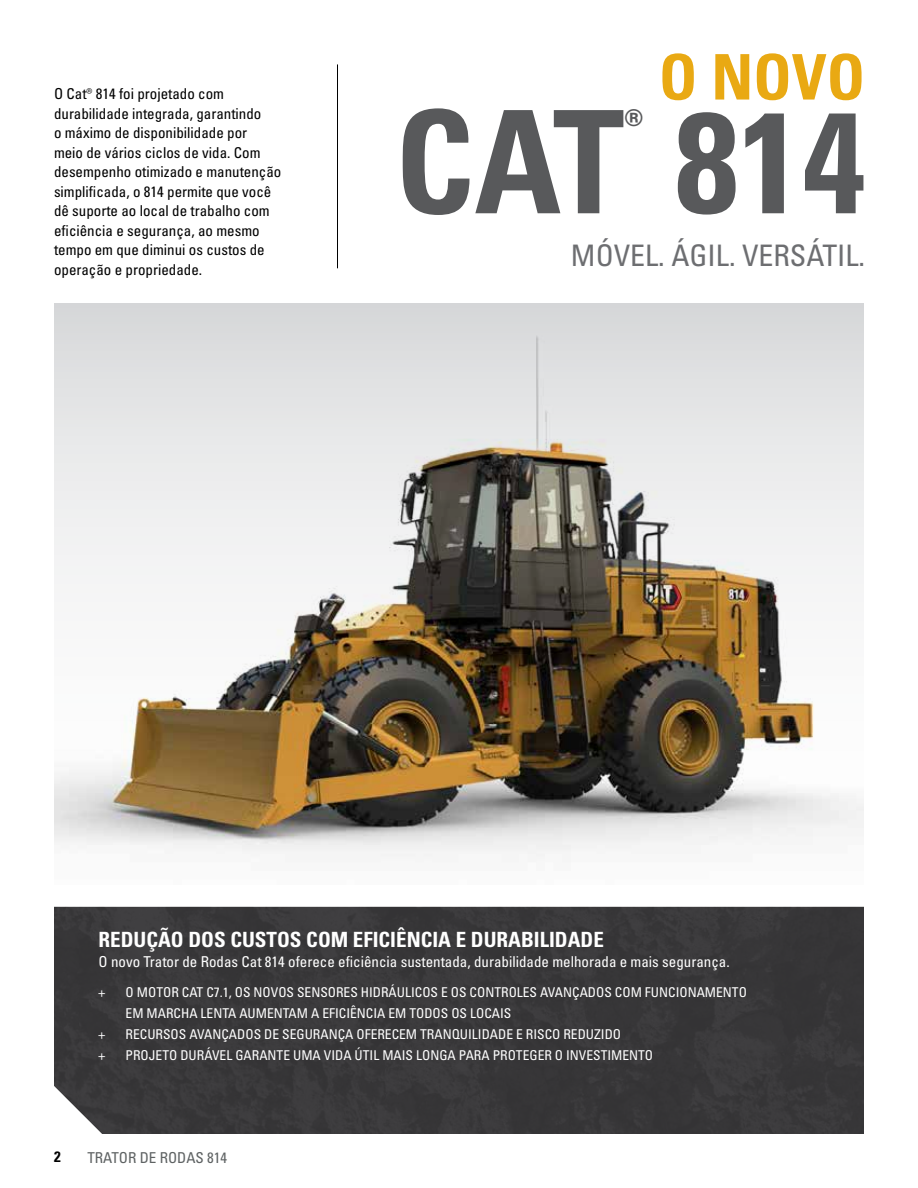
<style>
.page{position:relative;width:918px;height:1188px;background:#fff}
.page>*{position:absolute;margin:0;border:0;box-sizing:border-box;transform-origin:0 0}
.t1{font:700 condensed 142.95px "Univers LT Std";color:#58595b}
.t2{font:700 condensed 62.85px "Univers LT Std";color:#e9a913}
.t3{font:47.1px "Univers LTCYR 67 Bold Cond";color:#58595b}
.t4{font:condensed 29.7px "Univers LTCYR 57";color:#6d6e71}
.Body_copy_white{font:700 condensed 21px "Univers LT Std";color:#fff}
.Body_copy{font:condensed 15px/19.5px "Univers LTCYR 57";color:#000}
.Body_copy_white-2{font:condensed 15px "Univers LTCYR 57";color:#fff}
.t5{font:condensed 15px "Univers LTCYR 57";color:#5e6263}
.t6{font:700 condensed 15px "Univers LT Std";color:#000}
.t7{font:condensed 13.5px/21px "Univers LTCYR 57";color:#fff}
</style>
<div class="page">
<img style="left:54px;top:303px;width:810px;height:554px">
<div style="left:54px;top:907px;width:810px;height:227px;background:#383739"></div>
<hr style="left:337px;top:64px;width:1px;height:204px;background:#000">
<p class="Body_copy" style="left:54px;top:84px;width:229px">O Cat® 814 foi projetado com durabilidade integrada, garantindo<br>o máximo de disponibilidade por<br>meio de vários ciclos de vida. Com desempenho otimizado e manutenção simplificada, o 814 permite que você dê suporte ao local de trabalho com eficiência e segurança, ao mesmo tempo em que diminui os custos de operação e propriedade.</p>
<p class="t2" style="left:659px;top:39px;width:208px">O NOVO</p>
<p class="t1" style="left:395px;top:75px;width:472px">CAT 814</p>
<p class="t3" style="left:624px;top:98px;width:20px">®</p>
<p class="t4" style="left:571px;top:236px;width:296px">MÓVEL. ÁGIL. VERSÁTIL.</p>
<p class="Body_copy_white" style="left:99px;top:927px;width:507px">REDUÇÃO DOS CUSTOS COM EFICIÊNCIA E DURABILIDADE</p>
<p class="Body_copy_white-2" style="left:99px;top:952px;width:633px">O novo Trator de Rodas Cat 814 oferece eficiência sustentada, durabilidade melhorada e mais segurança.</p>
<p class="t7" style="left:99px;top:981px;width:8px">+</p>
<p class="t7" style="left:126px;top:981px;width:623px">O MOTOR CAT C7.1, OS NOVOS SENSORES HIDRÁULICOS E OS CONTROLES AVANÇADOS COM FUNCIONAMENTO<br>EM MARCHA LENTA AUMENTAM A EFICIÊNCIA EM TODOS OS LOCAIS</p>
<p class="t7" style="left:99px;top:1023px;width:8px">+</p>
<p class="t7" style="left:126px;top:1023px;width:497px">RECURSOS AVANÇADOS DE SEGURANÇA OFERECEM TRANQUILIDADE E RISCO REDUZIDO</p>
<p class="t7" style="left:99px;top:1044px;width:8px">+</p>
<p class="t7" style="left:126px;top:1044px;width:529px">PROJETO DURÁVEL GARANTE UMA VIDA ÚTIL MAIS LONGA PARA PROTEGER O INVESTIMENTO</p>
<p class="t6" style="left:54px;top:1147px;width:8px">2</p>
<p class="t5" style="left:87px;top:1148px;width:141px">TRATOR DE RODAS 814</p>
</div>
